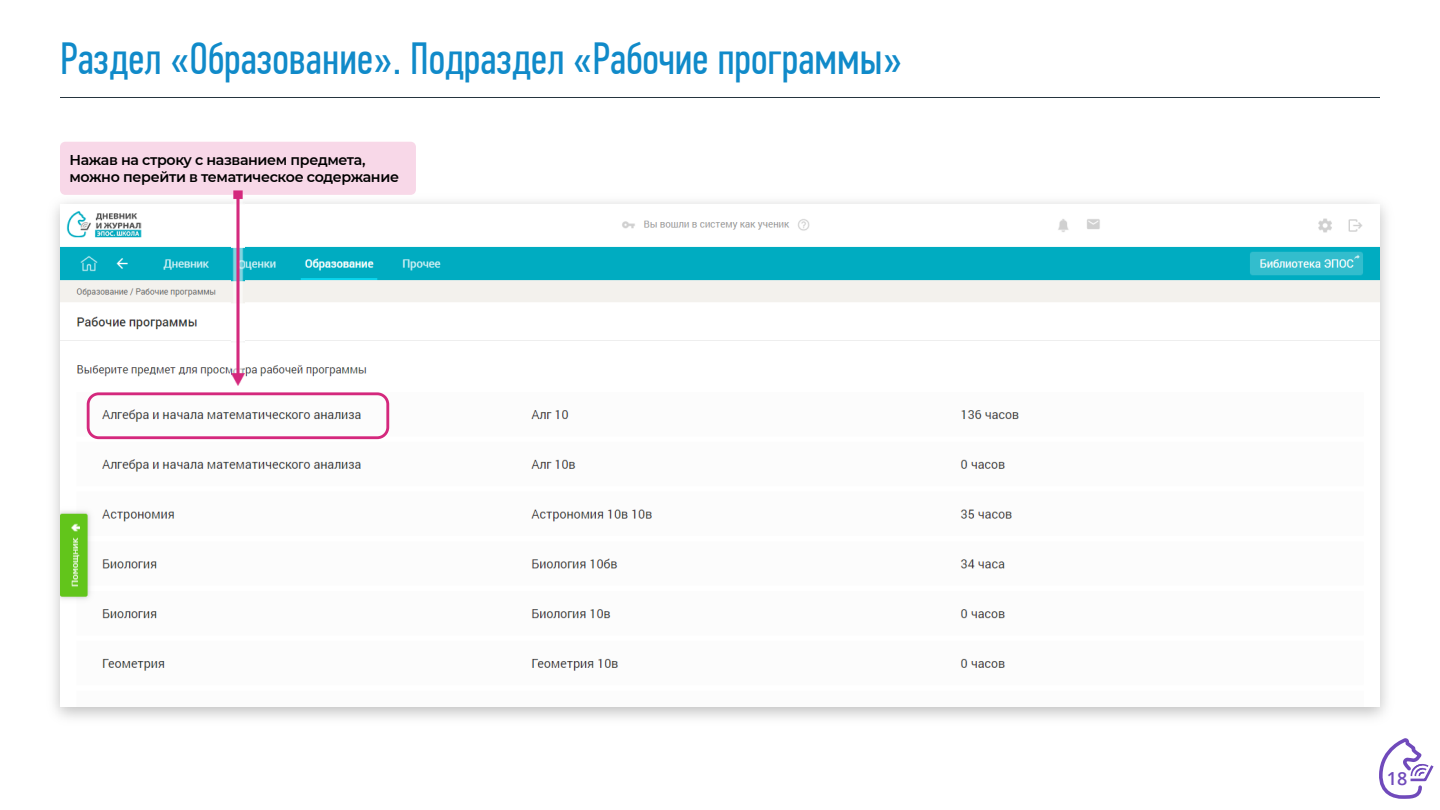
<style>
.page{position:relative;width:1440px;height:810px;background:#fff}
.page>*{position:absolute;margin:0;border:0;box-sizing:border-box;transform-origin:0 0}
.t1{font:45px "PF Din Text Comp Pro";color:#108ac9}
.t2{font:600 18px "Open Sans";color:#704abb}
.t3{font:600 14.25px/16.3px "Montserrat";letter-spacing:-.025em;color:#000}
</style>
<div class="page">
<hr style="left:60px;top:97px;width:1320px;height:1px;background:#25353f">
<svg style="left:1379px;top:739px;width:55px;height:60px"></svg>
<img style="left:60px;top:211px;width:1320px;height:460px">
<div style="left:187px;top:206px;width:202px;height:39px;background:#fff"></div>
<div style="left:570px;top:406px;width:69px;height:19px;background:#fcfcfc"></div>
<div style="left:578px;top:456px;width:69px;height:18px;background:#fcfcfc"></div>
<div style="left:621px;top:655px;width:69px;height:18px;background:#fcfcfc"></div>
<div style="left:1110px;top:207px;width:185px;height:38px;background:#fff"></div>
<div style="left:60px;top:142px;width:356px;height:53px;background:#f8d8e8"></div>
<img style="left:232px;top:190px;width:12px;height:195px">
<div style="left:87px;top:392px;width:302px;height:47px;border:3px solid #d4287d;border-radius:11px"></div>
<h1 class="t1" style="left:60px;top:41px;width:844px">Раздел «Образование». Подраздел «Рабочие программы»</h1>
<p class="t3" style="left:69px;top:152px;width:331px">Нажав на строку с названием предмета, можно перейти в тематическое содержание</p>
<p class="t2" style="left:1387px;top:771px;width:22px">18</p>
</div>
